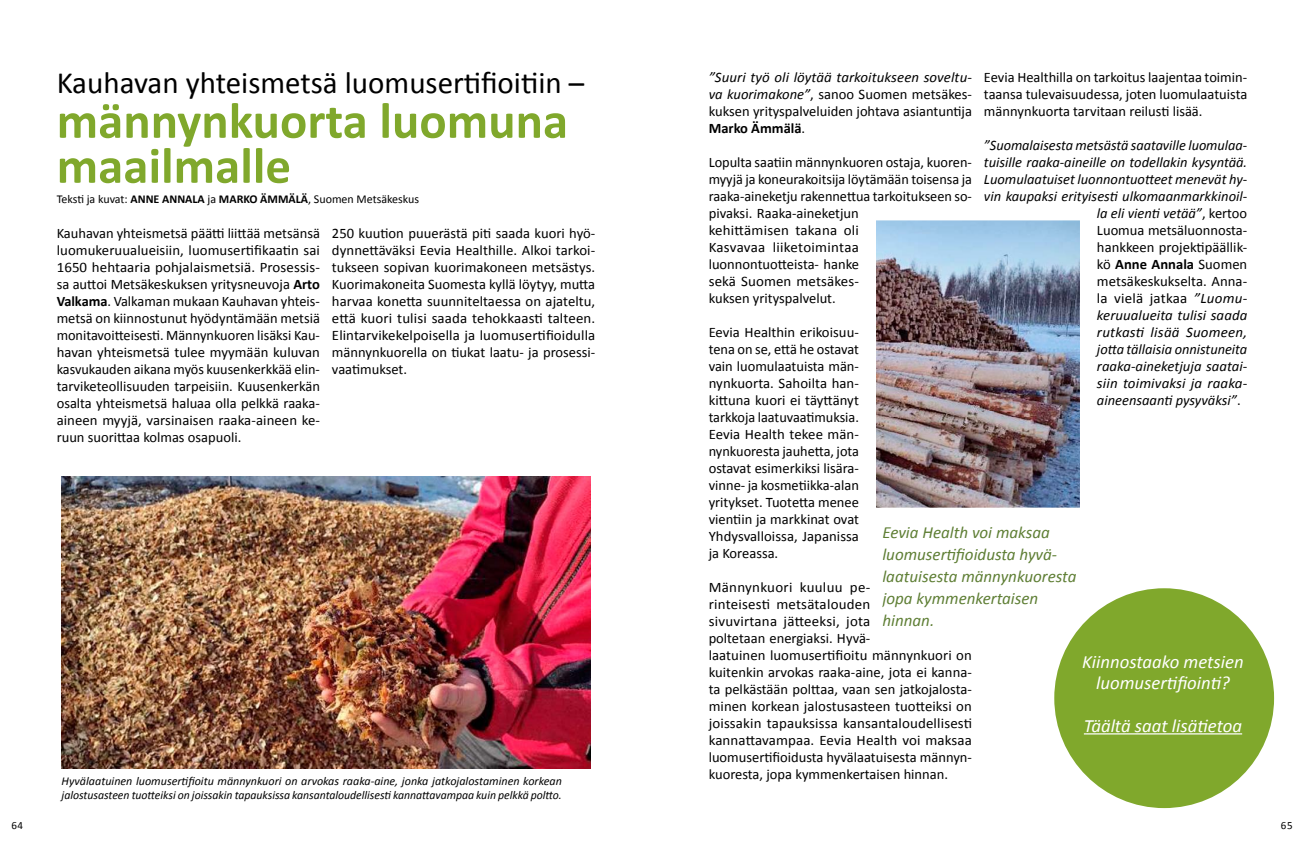
<style>
.page{position:relative;width:1304px;height:842px;background:#fff}
.page>*{position:absolute;margin:0;border:0;box-sizing:border-box;transform-origin:0 0}
.t1{font:700 51px/45px "Calibri";color:#80a82c}
.t2{font:31px "Calibri";color:#000}
.t3{font:italic 18.8px/21.2px "Calibri";color:#fff;text-align:center}
.t4{font:italic 17px/22px "Calibri";color:#5e7e34}
.t5{font:14.5px/17px "Calibri";color:#000;text-align:justify}
.t6{font:italic 14.5px "Calibri";color:#000}
.t7{font:700 14.5px "Calibri";color:#000}
.t8{font:italic 12px/14px "Calibri";color:#000}
.t9{font:12px "Calibri";color:#000}
.t10{font:11px "Calibri";color:#000}
.s1{font-weight:700}
.s2{font-style:italic}
.s3{font-style:normal}
.s4{font-weight:400}
</style>
<div class="page">
<img style="left:62px;top:476px;width:528px;height:292px">
<img style="left:876px;top:220px;width:204px;height:282px">
<svg style="left:876px;top:502px;width:218px;height:140px"></svg>
<div style="left:1054px;top:588px;width:220px;height:220px;background:#80a82c;border-radius:50%"></div>
<hr style="left:1084px;top:733px;width:158px;height:1px;background:#fff">
<h2 class="t2" style="left:57px;top:63px;width:529px">Kauhavan yhteismetsä luomusertifioitiin –</h2>
<h1 class="t1" style="left:57px;top:98px;width:513px">männynkuorta luomuna maailmalle</h1>
<p class="t9" style="left:57px;top:192px;width:364px">Teksti ja kuvat: <span class="s1">ANNE ANNALA</span> ja <span class="s1">MARKO ÄMMÄLÄ</span>, Suomen Metsäkeskus</p>
<p class="t5" style="left:57px;top:224px;width:265px">Kauhavan yhteismetsä päätti liittää metsänsä luomukeruualueisiin, luomusertifikaatin sai 1650 hehtaaria pohjalaismetsiä. Prosessis&shy;sa auttoi Metsäkeskuksen yritysneuvoja <span class="s1">Arto Valkama</span>. Valkaman mukaan Kauhavan yhteis&shy;metsä on kiinnostunut hyödyntämään metsiä monitavoitteisesti. Männynkuoren lisäksi Kau&shy;havan yhteismetsä tulee myymään kuluvan kasvukauden aikana myös kuusenkerkkää elin&shy;tarviketeollisuuden tarpeisiin. Kuusenkerkän osalta yhteismetsä haluaa olla pelkkä raaka&shy;aineen myyjä, varsinaisen raaka-aineen ke&shy;ruun suorittaa kolmas osapuoli.</p>
<p class="t5" style="left:332px;top:224px;width:265px">250 kuution puuerästä piti saada kuori hyö&shy;dynnettäväksi Eevia Healthille. Alkoi tarkoi&shy;tukseen sopivan kuorimakoneen metsästys.<br>Kuorimakoneita Suomesta kyllä löytyy, mutta harvaa konetta suunniteltaessa on ajateltu, että kuori tulisi saada tehokkaasti talteen.<br>Elintarvikekelpoisella ja luomusertifioidulla männynkuorella on tiukat laatu- ja prosessi&shy;vaatimukset.</p>
<p class="t8" style="left:62px;top:774px;width:502px">Hyvälaatuinen luomusertifioitu männynkuori on arvokas raaka-aine, jonka jatkojalostaminen korkean jalostusasteen tuotteiksi on joissakin tapauksissa kansantaloudellisesti kannattavampaa kuin pelkkä poltto.</p>
<p class="t5" style="left:709px;top:68px;width:265px"><span class="s2">”Suuri työ oli löytää tarkoitukseen soveltu&shy;va kuorimakone”</span>, sanoo Suomen metsäkes&shy;kuksen yrityspalveluiden johtava asiantuntija <span class="s1">Marko Ämmälä</span>.</p>
<p class="t5" style="left:709px;top:153px;width:265px;text-align:left">Lopulta saatiin männynkuoren ostaja, kuoren&shy;myyjä ja koneurakoitsija löytämään toisensa ja raaka-aineketju rakennettua tarkoitukseen so&shy;pivaksi. Raaka-aineketjun<br>kehittämisen takana oli<br>Kasvavaa liiketoimintaa luonnontuotteista- hanke<br>sekä Suomen metsäkes-<br>kuksen yrityspalvelut.</p>
<p class="t5" style="left:709px;top:323px;width:152px">Eevia Healthin erikoisuu&shy;tena on se, että he ostavat vain luomulaatuista män&shy;nynkuorta. Sahoilta han&shy;kittuna kuori ei täyttänyt tarkkoja laatuvaatimuksia.<br>Eevia Health tekee män&shy;nynkuoresta jauhetta, jota ostavat esimerkiksi lisära&shy;vinne- ja kosmetiikka-alan yritykset. Tuotetta menee vientiin ja markkinat ovat Yhdysvalloissa, Japanissa ja Koreassa.</p>
<p class="t5" style="left:709px;top:578px;width:265px;text-align:left">Männynkuori kuuluu pe-<br>rinteisesti metsätalouden<br>sivuvirtana jätteeksi, jota<br>poltetaan energiaksi. Hyvä-<br>laatuinen luomusertifioitu männynkuori on kuitenkin arvokas raaka-aine, jota ei kanna&shy;ta pelkästään polttaa, vaan sen jatkojalosta&shy;minen korkean jalostusasteen tuotteiksi on joissakin tapauksissa kansantaloudellisesti kannattavampaa. Eevia Health voi maksaa luomusertifioidusta hyvälaatuisesta männyn&shy;kuoresta, jopa kymmenkertaisen hinnan.</p>
<p class="t5" style="left:984px;top:68px;width:265px">Eevia Healthilla on tarkoitus laajentaa toimin&shy;taansa tulevaisuudessa, joten luomulaatuista männynkuorta tarvitaan reilusti lisää.</p>
<p class="t6" style="left:984px;top:135px;width:265px">”Suomalaisesta metsästä saataville luomulaa-</p>
<p class="t6" style="left:984px;top:152px;width:265px">tuisille raaka-aineille on todellakin kysyntää.</p>
<p class="t6" style="left:984px;top:169px;width:265px">Luomulaatuiset luonnontuotteet menevät hy-</p>
<p class="t6" style="left:984px;top:186px;width:265px">vin kaupaksi erityisesti ulkomaanmarkkinoil-</p>
<p class="t6" style="left:1097px;top:203px;width:152px">la eli vienti vetää”<span class="s3">, kertoo</span></p>
<p class="t5" style="left:1097px;top:221px;width:152px">Luomua metsäluonnosta-</p>
<p class="t5" style="left:1097px;top:238px;width:152px">hankkeen projektipäällik-</p>
<p class="t7" style="left:1097px;top:255px;width:152px"><span class="s4">kö</span> Anne Annala <span class="s4">Suomen</span></p>
<p class="t5" style="left:1097px;top:272px;width:152px">metsäkeskukselta. Anna-</p>
<p class="t5" style="left:1097px;top:289px;width:152px">la vielä jatkaa <span class="s2">”Luomu-</span></p>
<p class="t6" style="left:1097px;top:305px;width:152px">keruualueita tulisi saada</p>
<p class="t6" style="left:1097px;top:322px;width:152px">rutkasti lisää Suomeen,</p>
<p class="t6" style="left:1097px;top:339px;width:152px">jotta tällaisia onnistuneita</p>
<p class="t6" style="left:1097px;top:356px;width:152px">raaka-aineketjuja saatai-</p>
<p class="t6" style="left:1097px;top:373px;width:152px">siin toimivaksi ja raaka-</p>
<p class="t6" style="left:1097px;top:390px;width:145px">aineensaanti pysyväksi”<span class="s3">.</span></p>
<p class="t4" style="left:882px;top:520px;width:196px">Eevia Health voi maksaa luomusertifioidusta hyvä&shy;laatuisesta männynkuoresta jopa kymmenkertaisen hinnan.</p>
<p class="t3" style="left:1082px;top:650px;width:163px">Kiinnostaako metsien luomusertifiointi?</p>
<p class="t3" style="left:1084px;top:714px;width:160px">Täältä saat lisätietoa</p>
<p class="t10" style="left:11px;top:818px;width:13px">64</p>
<p class="t10" style="left:1281px;top:818px;width:13px">65</p>
</div>
